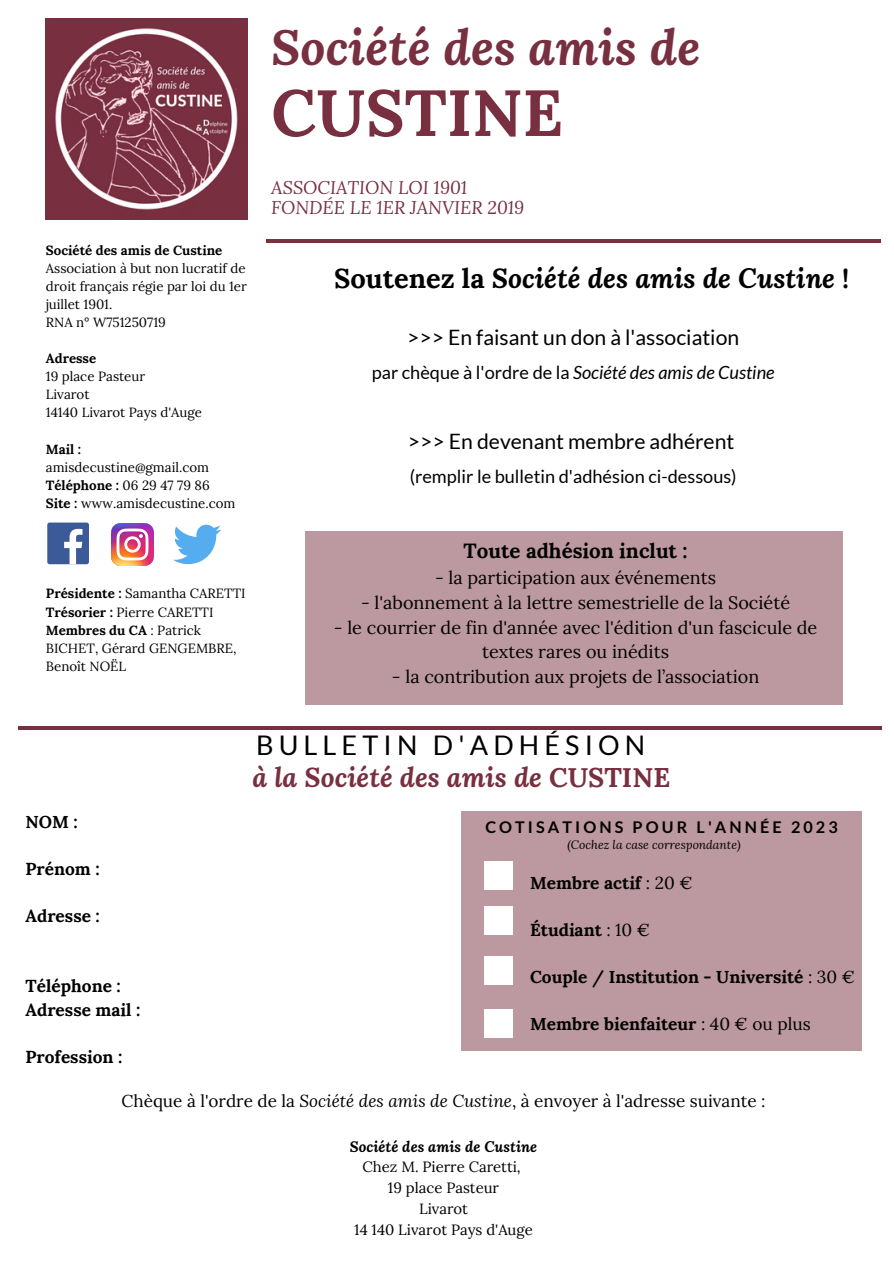
<style>
.page{position:relative;width:894px;height:1264px;background:#fff}
.page>*{position:absolute;margin:0;border:0;box-sizing:border-box;transform-origin:0 0}
.t1{font:700 65.1px "Lora";color:#782f40}
.t2{font:italic 700 48.75px "Lora";color:#782f40}
.t3{font:italic 700 27.3px "Lora";color:#000}
.t4{font:italic 700 27px "Lora";color:#782f40}
.t5{font:27px "Lato";letter-spacing:.19em;color:#000}
.t6{font:21.15px "Lato";color:#000}
.t7{font:700 20.4px "Lora";color:#000}
.t8{font:italic 18.15px "Lato";color:#000}
.t9{font:italic 18.15px "Lora";color:#782f40}
.t10{font:18.15px "Lato";color:#000}
.t11{font:18px/24.6px "Lora";color:#000;text-align:center}
.t12{font:700 17.25px "Lora";color:#000}
.t13{font:17.1px "Lora";color:#000}
.t14{font:700 16.2px "Lato";letter-spacing:.19em;color:#000}
.t15{font:14.85px "Lora";color:#000}
.t16{font:italic 700 14.85px "Lora";color:#000}
.t17{font:13.35px/18.1px "Lora";color:#000}
.t18{font:700 13.35px "Lora";color:#000}
.t19{font:italic 12px "Lora";color:#000}
.s1{font-weight:700}
.s2{font-weight:400}
.s3{font-style:normal}
.s4{font-style:italic}
</style>
<div class="page">
<div style="left:461px;top:811px;width:400px;height:240px;background:#bc98a0"></div>
<hr style="left:18px;top:726px;width:863px;height:3px;background:#782f40">
<img style="left:46px;top:18px;width:201px;height:202px">
<div style="left:483px;top:861px;width:29px;height:29px;background:#fff"></div>
<div style="left:483px;top:905px;width:29px;height:29px;background:#fff"></div>
<div style="left:483px;top:956px;width:29px;height:29px;background:#fff"></div>
<div style="left:483px;top:1009px;width:29px;height:29px;background:#fff"></div>
<hr style="left:266px;top:239px;width:614px;height:3px;background:#782f40">
<div style="left:305px;top:532px;width:537px;height:173px;background:#bc98a0"></div>
<div style="left:47px;top:522px;width:42px;height:42px;background:#3d5a98;border-radius:2px"></div>
<svg style="left:64px;top:529px;width:18px;height:35px"></svg>
<img style="left:112px;top:523px;width:41px;height:42px">
<svg style="left:173px;top:524px;width:48px;height:40px"></svg>
<p class="t2" style="left:271px;top:14px;width:430px">Société des amis de</p>
<p class="t1" style="left:271px;top:70px;width:293px">CUSTINE</p>
<p class="t18" style="left:46px;top:241px;width:178px">Société des amis de Custine</p>
<p class="t17" style="left:46px;top:259px;width:202px;text-align:justify">Association à but non lucratif de droit français régie par loi du 1er juillet 1901.</p>
<p class="t17" style="left:46px;top:313px;width:121px">RNA n° W751250719</p>
<p class="t18" style="left:46px;top:350px;width:52px">Adresse</p>
<p class="t17" style="left:46px;top:367px;width:101px">19 place Pasteur</p>
<p class="t17" style="left:46px;top:385px;width:45px">Livarot</p>
<p class="t17" style="left:46px;top:403px;width:158px">14140 Livarot Pays d'Auge</p>
<p class="t17" style="left:46px;top:439px;width:165px"><span class="s1">Mail : </span>amisdecustine@gmail.com</p>
<p class="t18" style="left:46px;top:476px;width:165px">Téléphone : <span class="s2">06 29 47 79 86</span></p>
<p class="t17" style="left:46px;top:494px;width:191px"><span class="s1">Site :</span> www.amisdecustine.com</p>
<p class="t17" style="left:46px;top:584px;width:201px"><span class="s1">Présidente :</span> Samantha CARETTI</p>
<p class="t17" style="left:46px;top:602px;width:169px"><span class="s1">Trésorier :</span> Pierre CARETTI</p>
<p class="t17" style="left:46px;top:620px;width:192px"><span class="s1">Membres du CA</span> : Patrick<br>BICHET, Gérard GENGEMBRE,<br>Benoît NOËL</p>
<p class="t9" style="left:271px;top:175px;width:197px">ASSOCIATION LOI 1901</p>
<p class="t9" style="left:271px;top:195px;width:254px">FONDÉE LE 1ER JANVIER 2019</p>
<p class="t3" style="left:334px;top:260px;width:516px"><span class="s3">Soutenez la</span> Société des amis de Custine <span class="s3">!</span></p>
<p class="t6" style="left:407px;top:324px;width:333px">&gt;&gt;&gt; En faisant un don à l'association</p>
<p class="t8" style="left:371px;top:361px;width:404px"><span class="s3">par chèque à l'ordre de la</span> Société des amis de Custine</p>
<p class="t6" style="left:408px;top:428px;width:328px">&gt;&gt;&gt; En devenant membre adhérent</p>
<p class="t10" style="left:409px;top:465px;width:328px">(remplir le bulletin d'adhésion ci-dessous)</p>
<p class="t7" style="left:463px;top:537px;width:225px">Toute adhésion inclut :</p>
<p class="t11" style="left:435px;top:565px;width:282px">- la participation aux événements</p>
<p class="t11" style="left:361px;top:590px;width:430px">- l'abonnement à la lettre semestrielle de la Société</p>
<p class="t11" style="left:334px;top:614px;width:485px">- le courrier de fin d'année avec l'édition d'un fascicule de textes rares ou inédits</p>
<p class="t11" style="left:392px;top:664px;width:369px">- la contribution aux projets de l’association</p>
<p class="t5" style="left:256px;top:728px;width:391px">BULLETIN D'ADHÉSION</p>
<p class="t12" style="left:25px;top:810px;width:54px">NOM :</p>
<p class="t12" style="left:25px;top:857px;width:76px">Prénom :</p>
<p class="t12" style="left:25px;top:904px;width:76px">Adresse :</p>
<p class="t12" style="left:25px;top:974px;width:97px">Téléphone :</p>
<p class="t12" style="left:25px;top:998px;width:116px">Adresse mail :</p>
<p class="t12" style="left:25px;top:1045px;width:98px">Profession :</p>
<p class="t4" style="left:252px;top:759px;width:419px">à la Société des amis de <span class="s3">CUSTINE</span></p>
<p class="t14" style="left:485px;top:817px;width:354px">COTISATIONS POUR L'ANNÉE 2023</p>
<p class="t19" style="left:567px;top:836px;width:175px">(Cochez la case correspondante)</p>
<p class="t12" style="left:530px;top:871px;width:164px">Membre actif <span class="s2">: 20 €</span></p>
<p class="t12" style="left:530px;top:918px;width:121px">Étudiant <span class="s2">: 10 €</span></p>
<p class="t12" style="left:530px;top:965px;width:326px">Couple / Institution - Université <span class="s2">: 30 €</span></p>
<p class="t12" style="left:530px;top:1012px;width:282px">Membre bienfaiteur <span class="s2">: 40 € ou plus</span></p>
<p class="t13" style="left:121px;top:1089px;width:645px">Chèque à l'ordre de la <span class="s4">Société des amis de Custine</span>, à envoyer à l'adresse suivante :</p>
<p class="t16" style="left:350px;top:1136px;width:189px">Société des amis de Custine</p>
<p class="t15" style="left:362px;top:1157px;width:160px">Chez M. Pierre Caretti,</p>
<p class="t15" style="left:388px;top:1178px;width:113px">19 place Pasteur</p>
<p class="t15" style="left:419px;top:1198px;width:50px">Livarot</p>
<p class="t15" style="left:354px;top:1219px;width:180px">14 140 Livarot Pays d'Auge</p>
</div>
